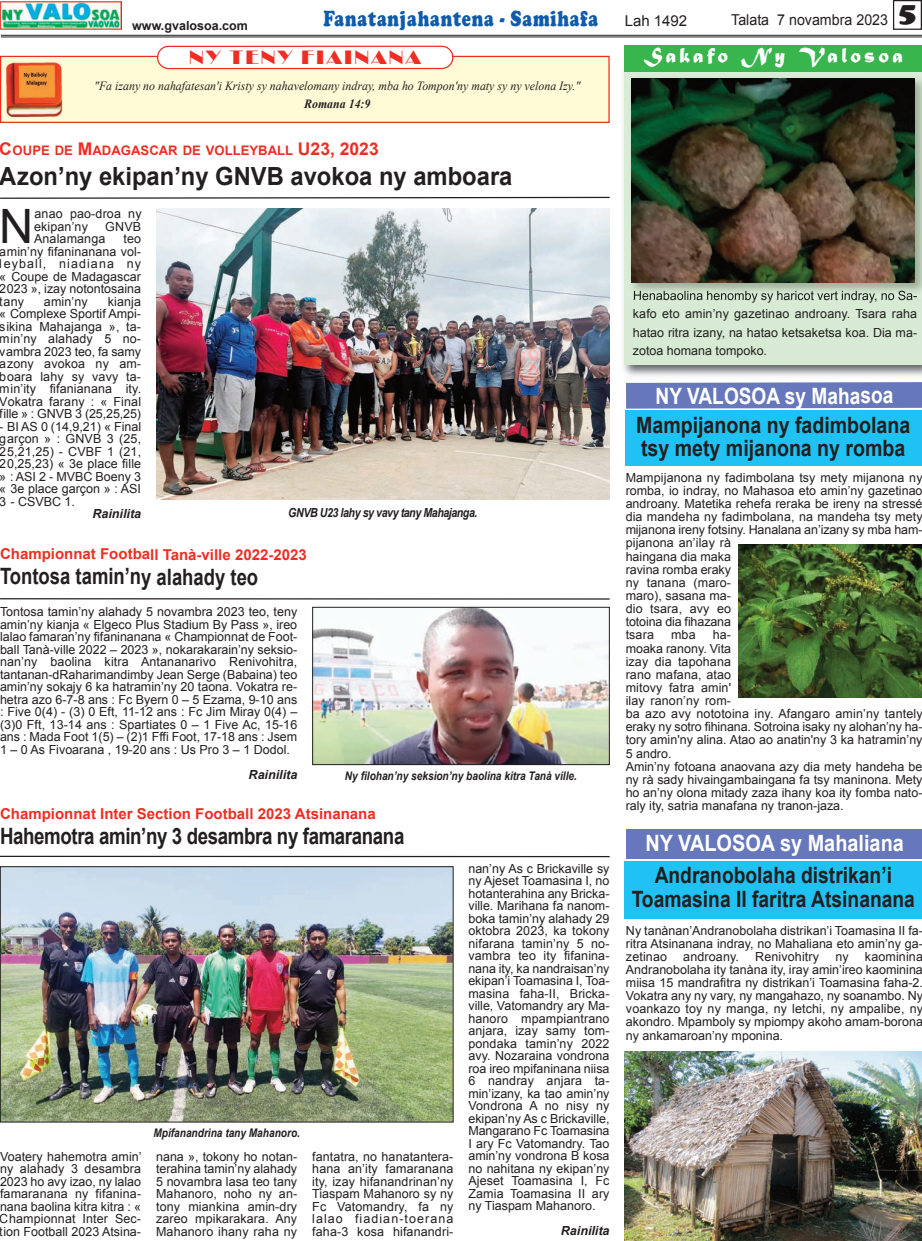
<style>
.page{position:relative;width:922px;height:1241px;background:#fff}
.page>*{position:absolute;margin:0;border:0;box-sizing:border-box;transform-origin:0 0}
.t1{font:47.38px "Arial";color:#231f20}
.t2{font:700 25px "Arial";color:#231f20;scale:.95 1}
.t3{font:700 22.5px/23.8px "Arial";color:#231f20;text-align:center;scale:.85 1}
.t4{font:700 22.5px/22.5px "Arial";color:#231f20;scale:.87 1}
.t5{font:700 22.5px "Arial";letter-spacing:-.02em;color:#231f20;scale:.83 1}
.t6{font:900 22.5px "Cooper";letter-spacing:.05em;color:#105baa;scale:.76 1}
.t7{font:700 22.5px "Arial";color:#231f20;scale:.82 1}
.t8{font:700 22.5px "Arial";color:#fff;scale:.88 1}
.t9{font:700 22.5px "Arial";color:#fff;scale:.85 1}
.t10{font:22.5px "Matura MT Script Capitals";letter-spacing:.15em;color:#fff;scale:.95 1}
.t11{font:20px "Broadway";letter-spacing:.1em;color:#ee2e23}
.t12{font:700 15px "Arial";color:#ee2e23}
.t13{font:15px "Arial";color:#231f20;scale:.95 1}
.t14{font:700 13.12px "Arial";color:#ee2e23}
.t15{font:12.5px/12.5px "Arial";color:#231f20;text-align:justify}
.t16{font:italic 12.5px "Times New Roman";color:#231f20;scale:.95 1}
.t17{font:italic 700 12.5px "Arial";letter-spacing:-.04em;color:#231f20;scale:.85 1}
.t18{font:italic 700 12.5px "Arial";color:#231f20}
.t19{font:700 12.5px "Arial";color:#231f20}
.t20{font:italic 700 12.5px "Times New Roman";color:#231f20;scale:.95 1}
.t21{font:italic 700 11.88px "Arial";color:#231f20;scale:.85 1}
.s1{font-family:"Arial";font-weight:400;font-size:15px;color:#231f20}
.s2{font-size:17.5px}
</style>
<div class="page">
<hr style="left:1px;top:35px;width:920px;height:1px;background:#231f20">
<hr style="left:1px;top:37px;width:920px;height:1px;background:#231f20">
<img style="left:0;top:1px;width:122px;height:29px">
<div style="left:892px;top:0;width:29px;height:30px;border:1px solid #231f20"></div>
<svg style="left:0;top:196px;width:610px;height:3px"></svg>
<hr style="left:0;top:598px;width:609px;height:1px;background:#231f20">
<hr style="left:0;top:855px;width:609px;height:2px;background:#231f20">
<div style="left:1px;top:57px;width:607px;height:65px;background:#fffbd6"></div>
<div style="left:0;top:56px;width:609px;height:67px;border:1px solid #ee2e23"></div>
<svg style="left:157px;top:46px;width:296px;height:23px"></svg>
<img style="left:6px;top:62px;width:56px;height:56px">
<div style="left:626px;top:382px;width:295px;height:26px;background:#6678bb"></div>
<div style="left:625px;top:410px;width:296px;height:55px;background:#1fc2f3"></div>
<img style="left:623px;top:68px;width:298px;height:308px">
<div style="left:624px;top:60px;width:297px;height:305px;background:#d7ebd4"></div>
<div style="left:626px;top:829px;width:295px;height:29px;background:#6678bb"></div>
<div style="left:624px;top:860px;width:297px;height:58px;background:#1fc2f3"></div>
<div style="left:624px;top:45px;width:297px;height:27px;background:#38b54d"></div>
<img style="left:631px;top:72px;width:291px;height:226px">
<img style="left:633px;top:291px;width:50px;height:7px">
<img style="left:631px;top:78px;width:283px;height:204px">
<img style="left:738px;top:544px;width:183px;height:153px">
<img style="left:624px;top:1051px;width:297px;height:189px">
<img style="left:156px;top:208px;width:453px;height:292px">
<img style="left:2px;top:868px;width:449px;height:252px">
<div style="left:0;top:866px;width:453px;height:256px;border:1px solid #231f20"></div>
<img style="left:314px;top:609px;width:293px;height:153px">
<div style="left:312px;top:607px;width:297px;height:157px;border:1px solid #231f20"></div>
<p class="t19" style="left:132px;top:19px;width:117px">www.gvalosoa.com</p>
<h3 class="t6" style="left:323px;top:5px;width:480px">Fanatanjahantena - Samihafa <span class="s1">Lah 1492</span></h3>
<p class="t13" style="left:731px;top:12px;width:196px">Talata 7 novambra 2023 <sup>5</sup></p>
<h3 class="t11" style="left:189px;top:45px;width:233px">NY TENY FIAINANA</h3>
<p class="t16" style="left:94px;top:79px;width:513px">"Fa izany no nahafatesan'i Kristy sy nahavelomany indray, mba ho Tompon'ny maty sy ny velona Izy."</p>
<p class="t20" style="left:304px;top:96px;width:71px">Romana 14:9</p>
<p class="t14" style="left:0;top:143px;width:380px"><span class="s2">C</span>oupe de <span class="s2">M</span>adagasCar de volleyball <span class="s2">u23, 2023</span></p>
<h2 class="t2" style="left:0;top:163px;width:541px">azon’ny ekipan’ny gNvb avokoa ny amboara</h2>
<h1 class="t1" style="left:0;top:200px;width:36px">N</h1>
<p class="t15" style="left:34px;top:207px;width:109px">anao pao-droa ny ekipan’ny</p>
<p class="t15" style="left:34px;top:220px;width:108px;text-indent:71px">GNVB<br>Analamanga</p>
<p class="t15" style="left:0;top:232px;width:143px;text-indent:123px">teo amin’ny fifaninanana vol&shy;leyball, niadiana ny « Coupe de Madagascar 2023 », izay notontosaina tany</p>
<p class="t15" style="left:44px;top:295px;width:45px">amin’ny</p>
<p class="t15" style="left:0;top:295px;width:143px;text-indent:108px">kianja « Complexe Sportif Ampi&shy;sikina Mahajanga », ta&shy;min’ny alahady 5 no&shy;vambra 2023 teo, fa samy azony avokoa ny am&shy;boara lahy sy vavy ta&shy;min’ity fifanianana ity.<br>Vokatra farany : « Final fille » : GNVB 3 (25,25,25)</p>
<p class="t15" style="left:0;top:420px;width:143px">- BI AS 0 (14,9,21) « Final garçon » : GNVB 3 (25, 25,21,25) - CVBF 1 (21, 20,25,23) « 3e place fille » : ASI 2 - MVBC Boeny 3 « 3e place garçon » : ASI 3 - CSVBC 1.</p>
<p class="t18" style="left:92px;top:507px;width:50px">Rainilita</p>
<p class="t17" style="left:288px;top:506px;width:224px">GNVB U23 lahy sy vavy tany Mahajanga.</p>
<p class="t12" style="left:0;top:546px;width:308px">Championnat Football Tanà-ville 2022-2023</p>
<h3 class="t7" style="left:0;top:564px;width:316px">Tontosa tamin’ny alahady teo</h3>
<p class="t15" style="left:0;top:605px;width:299px">Tontosa tamin’ny alahady 5 novambra 2023 teo, teny amin’ny kianja « Elgeco Plus Stadium By Pass », ireo lalao famaran’ny fifaninanana « Championnat de Foot&shy;ball Tanà-ville 2022 – 2023 », nokarakarain’ny seksio&shy;nan’ny baolina kitra Antananarivo Renivohitra, tantanan-dRaharimandimby Jean Serge (Babaina) teo amin’ny sokajy 6 ka hatramin’ny 20 taona. Vokatra re&shy;hetra azo 6-7-8 ans : Fc Byern 0 – 5 Ezama, 9-10 ans : Five 0(4) - (3) 0 Eft, 11-12 ans : Fc Jim Miray 0(4) – (3)0 Fft, 13-14 ans : Spartiates 0 – 1 Five Ac, 15-16 ans : Mada Foot 1(5) – (2)1 Fffi Foot, 17-18 ans : Jsem 1 – 0 As Fivoarana , 19-20 ans : Us Pro 3 – 1 Dodol.</p>
<p class="t18" style="left:248px;top:767px;width:50px">Rainilita</p>
<p class="t21" style="left:345px;top:769px;width:274px">Ny filohan’ny seksion’ny baolina kitra Tanà ville.</p>
<p class="t12" style="left:0;top:805px;width:377px">Championnat Inter section Football 2023 atsinanana</p>
<h3 class="t5" style="left:0;top:823px;width:488px">Hahemotra amin’ny 3 desambra ny famaranana</h3>
<p class="t21" style="left:153px;top:1126px;width:174px">Mpifanandrina tany Mahanoro.</p>
<p class="t15" style="left:0;top:1149px;width:143px">Voatery hahemotra amin’ ny alahady 3 desambra 2023 ho avy izao, ny lalao famaranana ny fifanina&shy;nana baolina kitra kitra : « Championnat Inter Sec&shy;tion Football 2023 Atsina-</p>
<p class="t15" style="left:156px;top:1149px;width:143px">nana », tokony ho notan&shy;terahina tamin’ny alahady 5 novambra lasa teo tany Mahanoro, noho ny an&shy;tony miankina amin-dry zareo mpikarakara. Any Mahanoro ihany raha ny</p>
<p class="t15" style="left:312px;top:1149px;width:143px">fantatra, no hanatantera&shy;hana an’ity famaranana ity, izay hifanandrinan’ny Tiaspam Mahanoro sy ny Fc Vatomandry, fa ny lalao fiadian-toerana faha-3 kosa hifanandri-</p>
<p class="t15" style="left:468px;top:861px;width:143px">nan’ny As c Brickaville sy ny Ajeset Toamasina I, no hotanterahina any Bricka&shy;ville. Marihana fa nanom&shy;boka tamin’ny alahady 29 oktobra 2023, ka tokony nifarana tamin’ny 5 no&shy;vambra teo ity fifanina&shy;nana ity, ka nandraisan’ny ekipan’i Toamasina I, Toa&shy;masina faha-II, Bricka&shy;ville, Vatomandry ary Ma&shy;hanoro mpampiantrano anjara, izay samy tom&shy;pondaka tamin’ny 2022 avy. Nozaraina vondrona roa ireo mpifaninana niisa 6 nandray anjara ta&shy;min’izany, ka tao amin’ny Vondrona A no nisy ny ekipan’ny As c Brickaville, Mangarano Fc Toamasina I ary Fc Vatomandry. Tao amin’ny vondrona B kosa no nahitana ny ekipan’ny Ajeset Toamasina I, Fc Zamia Toamasina II ary ny Tiaspam Mahanoro.</p>
<p class="t18" style="left:560px;top:1223px;width:50px">Rainilita</p>
<h3 class="t10" style="left:643px;top:43px;width:274px">Sakafo Ny Valosoa</h3>
<p class="t15" style="left:632px;top:286px;width:286px;line-height:18.4px">Henabaolina henomby sy haricot vert indray, no Sa&shy;kafo eto amin’ny gazetinao androany. Tsara raha hatao ritra izany, na hatao ketsaketsa koa. Dia ma&shy;zotoa homana tompoko.</p>
<h3 class="t9" style="left:655px;top:383px;width:281px">Ny valosoa sy Mahasoa</h3>
<h3 class="t4" style="left:636px;top:414px;width:316px">Mampijanona ny fadimbolana tsy mety mijanona ny romba</h3>
<p class="t15" style="left:625px;top:471px;width:298px;line-height:13.1px;text-align:left">Mampijanona ny fadimbolana tsy mety mijanona ny romba, io indray, no Mahasoa eto amin’ny gazetinao androany. Matetika rehefa reraka be ireny na stressé dia mandeha ny fadimbolana, na mandeha tsy mety mijanona ireny fotsiny. Hanalana an’izany sy mba ham&shy;pijanona an’ilay rà<br>haingana dia maka<br>ravina romba eraky<br>ny tanana (maro-<br>maro), sasana ma-<br>dio tsara, avy eo<br>totoina dia fihazana<br>tsara</p>
<p class="t15" style="left:625px;top:628px;width:298px;line-height:13.1px;text-align:left;text-indent:87px">ha-<br>moaka ranony. Vita<br>izay dia tapohana<br>rano mafana, atao<br>mitovy fatra amin'<br>ilay ranon’ny rom-<br>ba azo avy nototoina iny. Afangaro amin’ny tantely eraky ny sotro fihinana. Sotroina isaky ny alohan’ny ha&shy;tory amin'ny alina. Atao ao anatin'ny 3 ka hatramin’ny<br>5 andro.<br>Amin’ny fotoana anaovana azy dia mety handeha be ny rà sady hivaingambaingana fa tsy maninona. Mety ho an’ny olona mitady zaza ihany koa ity fomba nato&shy;raly ity, satria manafana ny tranon-jaza.</p>
<p class="t15" style="left:671px;top:628px;width:26px">mba</p>
<h3 class="t8" style="left:645px;top:830px;width:295px">Ny valosoa sy Mahaliana</h3>
<h3 class="t3" style="left:631px;top:863px;width:335px">andranobolaha distrikan’i<br>Toamasina II faritra atsinanana</h3>
<p class="t15" style="left:625px;top:923px;width:298px;line-height:13.1px">Ny tanànan’Andranobolaha distrikan’i Toamasina II fa&shy;ritra Atsinanana indray, no Mahaliana eto amin’ny ga&shy;zetinao</p>
<p class="t15" style="left:625px;top:949px;width:298px;line-height:13.1px;text-indent:239px">kaominina Andranobolaha ity tanàna ity, iray amin’ireo kaominina miisa 15 mandrafitra ny distrikan’i Toamasina faha-2.<br>Vokatra any ny vary, ny mangahazo, ny soanambo. Ny voankazo toy ny manga, ny letchi, ny ampalibe, ny akondro. Mpamboly sy mpiompy akoho amam-borona ny ankamaroan’ny mponina.</p>
<p class="t15" style="left:683px;top:950px;width:57px">androany.</p>
<p class="t15" style="left:755px;top:950px;width:65px">Renivohitry</p>
<p class="t15" style="left:835px;top:950px;width:15px">ny</p>
</div>
